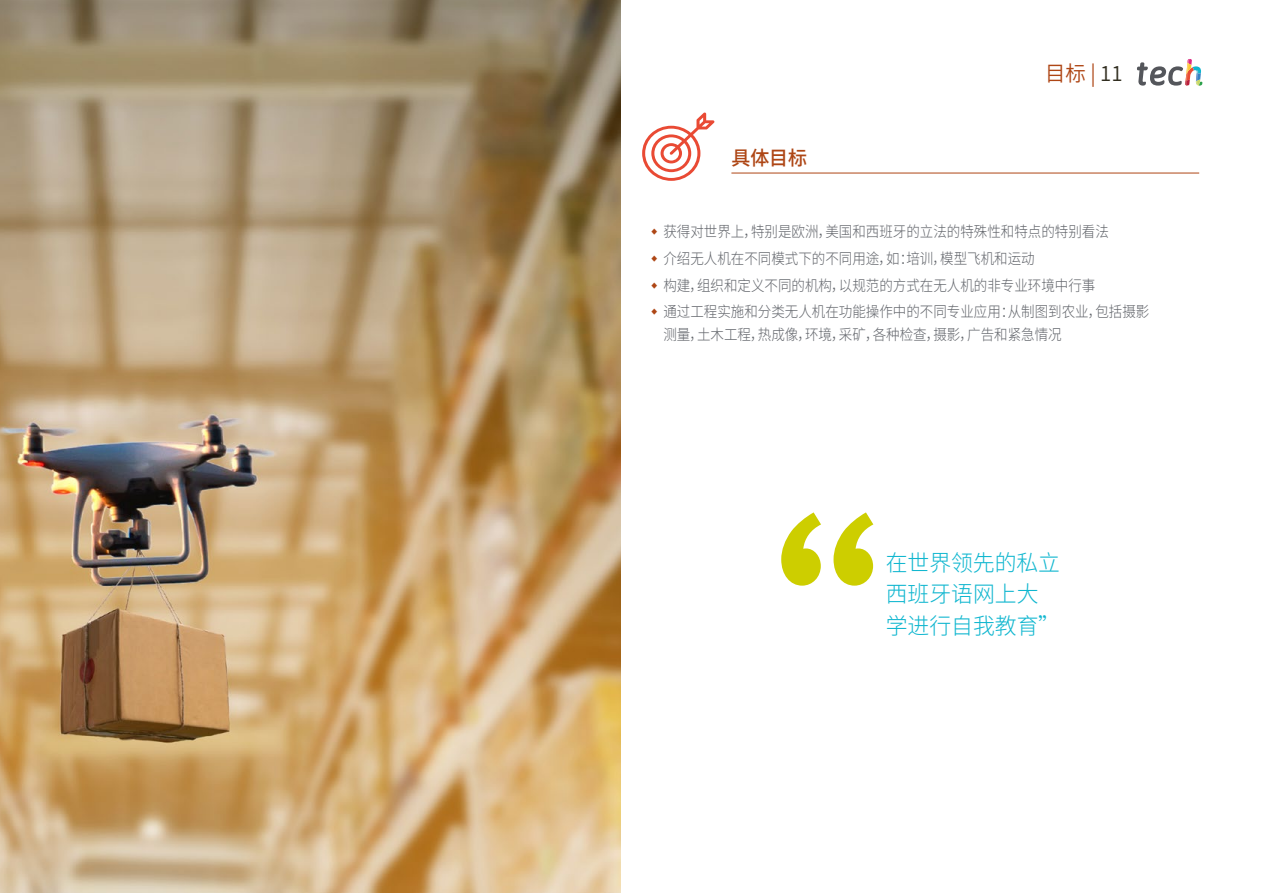
<style>
.page{position:relative;width:1263px;height:893px;background:#fff}
.page>*{position:absolute;margin:0;border:0;box-sizing:border-box;transform-origin:0 0}
.t1{font:300 22.5px/31.5px "Source Han Sans CN";color:#0fb6cf}
.t2{font:21px "Source Han Sans CN";color:#ae4615}
.t3{font:500 19.5px "Source Han Sans CN";color:#ae4615}
.t4{font:300 15px/26.7px "Source Han Sans CN";color:#61646a;scale:.9 1}
.s1{color:#312e20}
</style>
<div class="page">
<hr style="left:731px;top:173px;width:468px;height:1px;background:#ae4615">
<svg style="left:642px;top:112px;width:72px;height:69px"></svg>
<img style="left:0;top:0;width:621px;height:893px">
<svg style="left:1137px;top:59px;width:65px;height:27px"></svg>
<svg style="left:781px;top:512px;width:92px;height:74px"></svg>
<h3 class="t3" style="left:731px;top:147px;width:77px">具体目标</h3>
<h2 class="t2" style="left:1045px;top:61px;width:79px">目标 | <span class="s1">11</span></h2>
<p class="t4" style="left:663px;top:219px;width:541px">获得对世界上，特别是欧洲，美国和西班牙的立法的特殊性和特点的特别看法<br>介绍无人机在不同模式下的不同用途，如：培训，模型飞机和运动<br>构建，组织和定义不同的机构，以规范的方式在无人机的非专业环境中行事<br>通过工程实施和分类无人机在功能操作中的不同专业应用：从制图到农业，包括摄影</p>
<p class="t4" style="left:663px;top:321px;width:444px">测量，土木工程，热成像，环境，采矿，各种检查，摄影，广告和紧急情况</p>
<h1 class="t1" style="left:886px;top:547px;width:176px">在世界领先的私立西班牙语网上大学进行自我教育”</h1>
</div>
